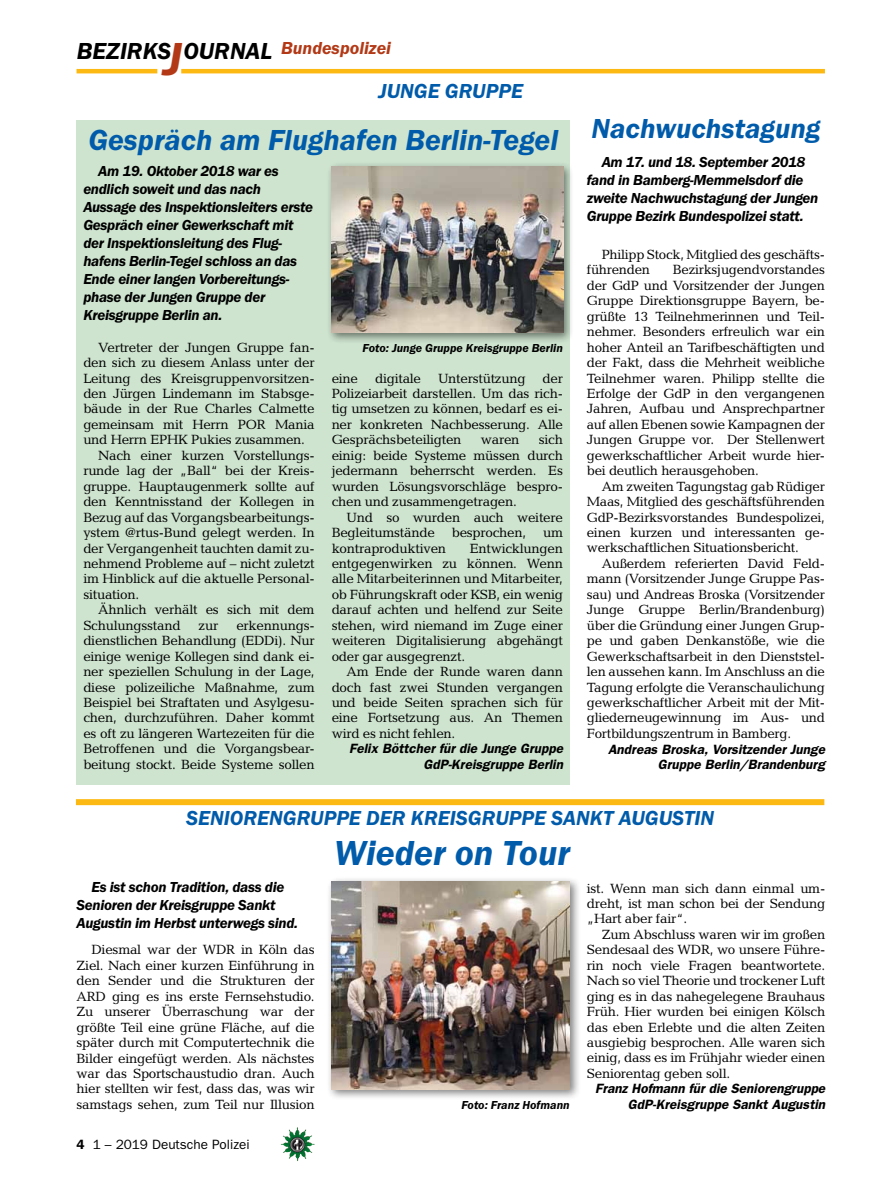
<style>
.page{position:relative;width:893px;height:1191px;background:#fff}
.page>*{position:absolute;margin:0;border:0;box-sizing:border-box;transform-origin:0 0}
.t1{font:italic 600 36px "Franklin Gothic Itc T";color:#005baa}
.t2{font:italic 600 30px "Franklin Gothic Itc T";color:#005baa}
.t3{font:italic 600 28.5px "Franklin Gothic Itc T";color:#005baa}
.t4{font:italic 600 24px "Franklin Gothic Itc T";color:#000}
.t5{font:italic 600 21px "Franklin Gothic Itc T";color:#005baa}
.t6{font:italic 600 15px/18px "Franklin Gothic Itc T";letter-spacing:-.02em;color:#000}
.t7{font:13.5px/15.5px "Candida";letter-spacing:-.02em;color:#000;text-align:justify}
.t8{font:italic 600 13.5px/15.5px "Franklin Gothic";color:#000;text-align:right}
.t9{font:13.5px "Franklin Gothic";color:#000}
.t10{font:italic 600 12px "Franklin Gothic Itc T";color:#000}
.s1{font-size:48px;color:#b33916}
.s2{font-weight:600}
</style>
<div class="page">
<img style="left:281px;top:1128px;width:16px;height:24px">
<hr style="left:77px;top:69px;width:80px;height:4px;background:#fdb913">
<hr style="left:181px;top:69px;width:644px;height:4px;background:#fdb913">
<div style="left:76px;top:120px;width:494px;height:664px;background:#cee4cf"></div>
<div style="left:326px;top:161px;width:248px;height:183px;background:#000;opacity:.5"></div>
<img style="left:332px;top:166px;width:231px;height:167px">
<div style="left:76px;top:799px;width:748px;height:6px;background:#fdb913"></div>
<div style="left:326px;top:876px;width:255px;height:225px;background:#000;opacity:.5"></div>
<img style="left:332px;top:881px;width:238px;height:208px">
<h3 class="t4" style="left:77px;top:37px;width:316px">BEZIRKS<span class="s1">J</span>OURNAL <sup>Bundespolizei</sup></h3>
<h3 class="t5" style="left:378px;top:79px;width:23px">Junge</h3>
<h3 class="t5" style="left:445px;top:79px;width:28px">Gruppe</h3>
<h2 class="t2" style="left:88px;top:123px;width:471px">Gespräch am Flughafen Berlin-Tegel</h2>
<p class="t6" style="left:83px;top:162px;width:231px;text-indent:15px">Am 19. Oktober 2018 war es endlich soweit und das nach<br>Aussage des Inspektionsleiters erste<br>Gespräch einer Gewerkschaft mit der Inspektionsleitung des Flug&shy;hafens Berlin-Tegel schloss an das<br>Ende einer langen Vorbereitungs&shy;phase der Jungen Gruppe der<br>Kreisgruppe Berlin an.</p>
<p class="t7" style="left:98px;top:339px;width:218px">Vertreter der Jungen Gruppe fan-</p>
<p class="t7" style="left:83px;top:355px;width:233px">den sich zu diesem Anlass unter der</p>
<p class="t7" style="left:83px;top:370px;width:233px">Leitung des Kreisgruppenvorsitzen-</p>
<p class="t7" style="left:83px;top:386px;width:233px">den Jürgen Lindemann im Stabsge-</p>
<p class="t7" style="left:83px;top:401px;width:233px">bäude in der Rue Charles Calmette</p>
<p class="t7" style="left:83px;top:416px;width:233px">gemeinsam mit Herrn POR Mania</p>
<p class="t7" style="left:83px;top:432px;width:223px">und Herrn EPHK Pukies zusammen.</p>
<p class="t7" style="left:98px;top:447px;width:218px">Nach einer kurzen Vorstellungs-</p>
<p class="t7" style="left:83px;top:463px;width:233px">runde lag der „Ball“ bei der Kreis-</p>
<p class="t7" style="left:83px;top:478px;width:233px">gruppe. Hauptaugenmerk sollte auf</p>
<p class="t7" style="left:83px;top:494px;width:233px">den Kenntnisstand der Kollegen in</p>
<p class="t7" style="left:83px;top:509px;width:233px">Bezug auf das Vorgangsbearbeitungs-</p>
<p class="t7" style="left:83px;top:525px;width:233px">ystem @rtus-Bund gelegt werden. In</p>
<p class="t7" style="left:83px;top:540px;width:233px">der Vergangenheit tauchten damit zu-</p>
<p class="t7" style="left:83px;top:555px;width:233px">nehmend Probleme auf – nicht zuletzt</p>
<p class="t7" style="left:83px;top:571px;width:233px">im Hinblick auf die aktuelle Personal-</p>
<p class="t7" style="left:83px;top:586px;width:57px">situation.</p>
<p class="t7" style="left:98px;top:602px;width:218px">Ähnlich verhält es sich mit dem</p>
<p class="t7" style="left:83px;top:617px;width:99px">Schulungsstand</p>
<p class="t7" style="left:199px;top:617px;width:21px">zur</p>
<p class="t7" style="left:83px;top:617px;width:233px;text-indent:153px">erkennungs&shy;dienstlichen Behandlung (EDDi). Nur einige wenige Kollegen sind dank ei&shy;ner speziellen Schulung in der Lage, diese polizeiliche Maßnahme, zum Beispiel bei Straftaten und Asylgesu&shy;chen, durchzuführen. Daher kommt es oft zu längeren Wartezeiten für die Betroffenen und die Vorgangsbear&shy;beitung stockt. Beide Systeme sollen</p>
<p class="t10" style="left:363px;top:341px;width:202px">Foto: Junge Gruppe Kreisgruppe Berlin</p>
<p class="t7" style="left:332px;top:370px;width:233px;text-indent:211px">der Polizeiarbeit darstellen. Um das rich&shy;tig umsetzen zu können, bedarf es ei&shy;ner konkreten Nachbesserung. Alle Gesprächsbeteiligten</p>
<p class="t7" style="left:332px;top:370px;width:28px">eine</p>
<p class="t7" style="left:375px;top:370px;width:48px">digitale</p>
<p class="t7" style="left:438px;top:370px;width:89px">Unterstützung</p>
<p class="t7" style="left:332px;top:432px;width:233px;text-indent:207px">sich einig: beide Systeme müssen durch jedermann beherrscht werden. Es wurden Lösungsvorschläge bespro&shy;chen und zusammengetragen.</p>
<p class="t7" style="left:332px;top:509px;width:233px;text-indent:15px">Und so wurden auch weitere Begleitumstände besprochen, um kontraproduktiven</p>
<p class="t7" style="left:481px;top:432px;width:40px">waren</p>
<p class="t7" style="left:332px;top:540px;width:233px;text-indent:138px">Entwicklungen entgegenwirken zu können. Wenn alle Mitarbeiterinnen und Mitarbeiter, ob Führungskraft oder KSB, ein wenig darauf achten und helfend zur Seite stehen, wird niemand im Zuge einer weiteren Digitalisierung abgehängt oder gar ausgegrenzt.</p>
<p class="t7" style="left:332px;top:664px;width:233px;text-indent:15px">Am Ende der Runde waren dann doch fast zwei Stunden vergangen und beide Seiten sprachen sich für eine Fortsetzung aus. An Themen wird es nicht fehlen.</p>
<p class="t8" style="left:349px;top:741px;width:215px">Felix Böttcher für die Junge Gruppe<br>GdP-Kreisgruppe Berlin</p>
<h3 class="t3" style="left:591px;top:112px;width:231px">Nachwuchstagung</h3>
<p class="t6" style="left:587px;top:153px;width:233px;text-indent:15px">Am 17. und 18. September 2018 fand in Bamberg-Memmelsdorf die zweite Nachwuchstagung der Jungen Gruppe Bezirk Bundespolizei statt.</p>
<p class="t7" style="left:587px;top:247px;width:240px;text-indent:15px">Philipp Stock, Mitglied des geschäfts&shy;führenden</p>
<p class="t7" style="left:587px;top:262px;width:240px;text-indent:86px">Bezirksjugendvorstandes der GdP und Vorsitzender der Jungen Gruppe Direktionsgruppe Bayern, be&shy;grüßte 13 Teilnehmerinnen und Teil&shy;nehmer. Besonders erfreulich war ein hoher Anteil an Tarifbeschäftigten und der Fakt, dass die Mehrheit weibliche Teilnehmer waren. Philipp stellte die Erfolge der GdP in den vergangenen Jahren, Aufbau und Ansprechpartner auf allen Ebenen sowie Kampagnen der Jungen Gruppe vor. Der Stellenwert gewerkschaftlicher Arbeit wurde hier&shy;bei deutlich herausgehoben.</p>
<p class="t7" style="left:587px;top:478px;width:240px;text-indent:15px">Am zweiten Tagungstag gab Rüdiger Maas, Mitglied des geschäftsführenden GdP-Bezirksvorstandes Bundespolizei, einen kurzen und interessanten ge&shy;werkschaftlichen Situationsbericht.</p>
<p class="t7" style="left:587px;top:555px;width:240px;text-indent:15px">Außerdem referierten David Feld&shy;mann (Vorsitzender Junge Gruppe Pas&shy;sau) und Andreas Broska (Vorsitzender Junge Gruppe Berlin/Brandenburg) über die Gründung einer Jungen Grup&shy;pe und gaben Denkanstöße, wie die Gewerkschaftsarbeit in den Dienststel&shy;len aussehen kann. Im Anschluss an die Tagung erfolgte die Veranschaulichung gewerkschaftlicher Arbeit mit der Mit&shy;gliederneugewinnung im Aus- und Fortbildungszentrum in Bamberg.</p>
<p class="t8" style="left:608px;top:741px;width:218px">Andreas Broska, Vorsitzender Junge<br>Gruppe Berlin/Brandenburg</p>
<h3 class="t5" style="left:186px;top:805px;width:26px">Seniorengruppe</h3>
<h3 class="t5" style="left:366px;top:805px;width:14px">der</h3>
<h3 class="t5" style="left:411px;top:805px;width:27px">Kreisgruppe</h3>
<h3 class="t5" style="left:551px;top:805px;width:27px">Sankt</h3>
<h3 class="t5" style="left:619px;top:805px;width:26px">Augustin</h3>
<h1 class="t1" style="left:334px;top:832px;width:237px">Wieder on Tour</h1>
<p class="t6" style="left:77px;top:877px;width:223px;text-indent:15px">Es ist schon Tradition, dass die<br>Senioren der Kreisgruppe Sankt<br>Augustin im Herbst unterwegs sind.</p>
<p class="t7" style="left:77px;top:942px;width:240px;text-indent:15px">Diesmal war der WDR in Köln das Ziel. Nach einer kurzen Einführung in den Sender und die Strukturen der ARD ging es ins erste Fernsehstudio.<br>Zu unserer Überraschung war der größte Teil eine grüne Fläche, auf die später durch mit Computertechnik die Bilder eingefügt werden. Als nächstes war das Sportschaustudio dran. Auch hier stellten wir fest, dass das, was wir samstags sehen, zum Teil nur Illusion</p>
<p class="t9" style="left:77px;top:1136px;width:175px"><span class="s2">4</span> 1 – 2019 Deutsche Polizei</p>
<p class="t10" style="left:461px;top:1098px;width:110px">Foto: Franz Hofmann</p>
<p class="t7" style="left:587px;top:880px;width:240px">ist. Wenn man sich dann einmal um&shy;dreht, ist man schon bei der Sendung „Hart aber fair“.</p>
<p class="t7" style="left:587px;top:926px;width:240px;text-indent:15px">Zum Abschluss waren wir im großen Sendesaal des WDR, wo unsere Führe&shy;rin noch viele Fragen beantwortete.<br>Nach so viel Theorie und trockener Luft ging es in das nahegelegene Brauhaus Früh. Hier wurden bei einigen Kölsch das eben Erlebte und die alten Zeiten ausgiebig besprochen. Alle waren sich einig, dass es im Frühjahr wieder einen Seniorentag geben soll.</p>
<p class="t8" style="left:595px;top:1081px;width:231px">Franz Hofmann für die Seniorengruppe<br>GdP-Kreisgruppe Sankt Augustin</p>
</div>
